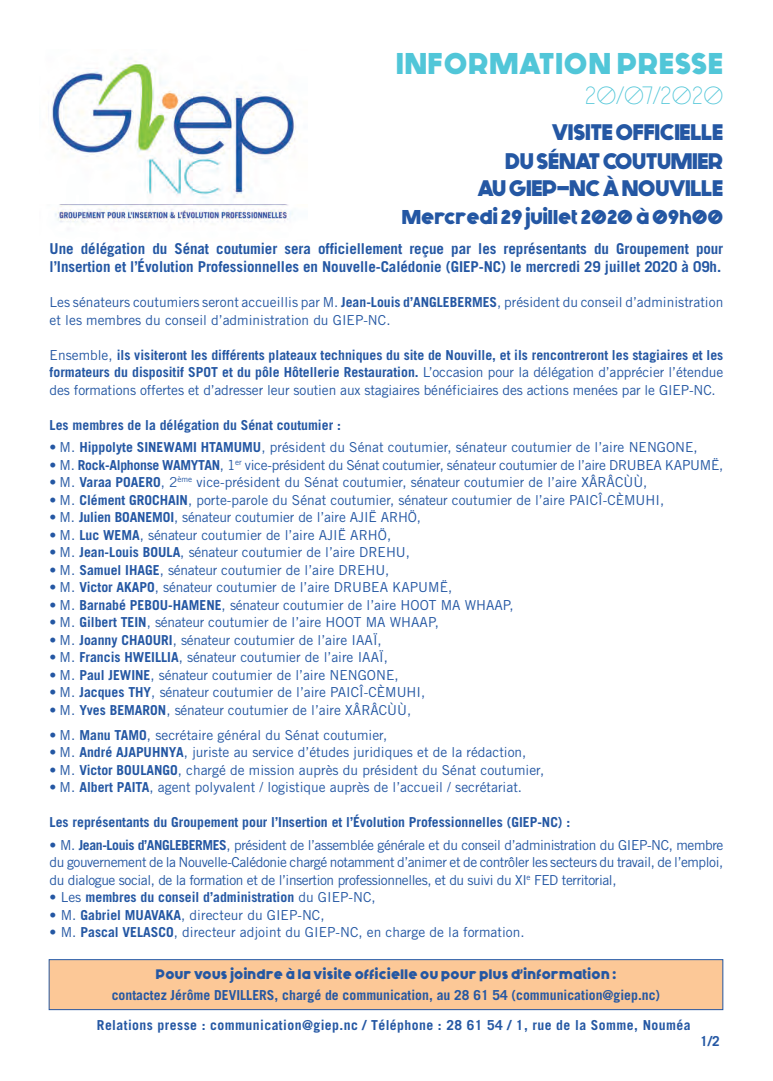
<style>
.page{position:relative;width:773px;height:1081px;background:#fff}
.page>*{position:absolute;margin:0;border:0;box-sizing:border-box;transform-origin:0 0}
.Sous_titre_sommaire{font:700 30px "Generica";letter-spacing:.03em;color:#51c6d8}
.Sous_titre_sommaire-2{font:25px "Generica";letter-spacing:.03em;color:#51c6d8}
.Sous_titre_sommaire-3{font:700 22.5px "Generica";letter-spacing:-.02em;color:#2457a3}
.Sous_titre_sommaire-4{font:700 20px "Generica";color:#2457a3}
.Sous_titre_sommaire-5{font:700 15px/17.5px "Trade Gothic";letter-spacing:-.005em;color:#2457a3}
.Sous_titre_sommaire-6{font:13.75px/17.5px "Trade Gothic";color:#2457a3;text-align:justify}
.Sous_titre_sommaire-7{font:700 13.75px "Trade Gothic";color:#2457a3}
.Sous_titre_sommaire-8{font:13.75px "Trade Gothic";letter-spacing:-.02em;color:#2457a3}
.Sous_titre_sommaire-9{font:700 13.75px "Trade Gothic";letter-spacing:.03em;color:#2457a3}
.Sous_titre_sommaire-10{font:700 13.75px "Generica";letter-spacing:.03em;color:#2457a3}
.s1{font-weight:700}
.s2{font-weight:400}
</style>
<div class="page">
<img style="left:48px;top:57px;width:249px;height:166px">
<div style="left:49px;top:959px;width:673px;height:50px;background:#fcc897"></div>
<div style="left:49px;top:959px;width:674px;height:51px;border:1px solid #2457a3"></div>
<p class="Sous_titre_sommaire" style="left:396px;top:45px;width:328px">INFORMATION PRESSE</p>
<p class="Sous_titre_sommaire-2" style="left:585px;top:80px;width:139px">20/07/2020</p>
<p class="Sous_titre_sommaire-3" style="left:551px;top:119px;width:173px">VISITE OFFICIELLE</p>
<p class="Sous_titre_sommaire-3" style="left:505px;top:147px;width:220px">DU SÉNAT COUTUMIER</p>
<p class="Sous_titre_sommaire-3" style="left:477px;top:175px;width:247px">AU GIEP-NC À NOUVILLE</p>
<p class="Sous_titre_sommaire-4" style="left:402px;top:205px;width:323px">Mercredi 29 juillet 2020 à 09h00</p>
<p class="Sous_titre_sommaire-5" style="left:50px;top:240px;width:675px">Une délégation du Sénat coutumier sera officiellement reçue par les représentants du Groupement pour l’Insertion et l’Évolution Professionnelles en Nouvelle-Calédonie (GIEP-NC) le mercredi 29 juillet 2020 à 09h.</p>
<p class="Sous_titre_sommaire-6" style="left:50px;top:293px;width:675px">Les sénateurs coutumiers seront accueillis par M. <span class="s1">Jean-Louis d’ANGLEBERMES</span>, président du conseil d’administration et les membres du conseil d’administration du GIEP-NC.</p>
<p class="Sous_titre_sommaire-6" style="left:50px;top:346px;width:675px">Ensemble, <span class="s1">ils visiteront les différents plateaux techniques du site de Nouville, et ils rencontreront les stagiaires et les formateurs du dispositif SPOT et du pôle Hôtellerie Restauration.</span> L’occasion pour la délégation d’apprécier l’étendue des formations offertes et d’adresser leur soutien aux stagiaires bénéficiaires des actions menées par le GIEP-NC.</p>
<p class="Sous_titre_sommaire-7" style="left:50px;top:416px;width:293px">Les membres de la délégation du Sénat coutumier :</p>
<p class="Sous_titre_sommaire-6" style="left:50px;top:438px;width:649px">• M. <span class="s1">Hippolyte SINEWAMI HTAMUMU</span>, président du Sénat coutumier, sénateur coutumier de l’aire NENGONE,</p>
<p class="Sous_titre_sommaire-8" style="left:50px;top:456px;width:675px">• M. <span class="s1">Rock-Alphonse WAMYTAN</span>, 1<sup>er</sup> vice-président du Sénat coutumier, sénateur coutumier de l’aire DRUBEA KAPUMË,</p>
<p class="Sous_titre_sommaire-6" style="left:50px;top:473px;width:599px">• M. <span class="s1">Varaa POAERO</span>, 2<sup>ème</sup> vice-président du Sénat coutumier, sénateur coutumier de l’aire XÂRÂCÙÙ,</p>
<p class="Sous_titre_sommaire-6" style="left:50px;top:491px;width:616px">• M. <span class="s1">Clément GROCHAIN</span>, porte-parole du Sénat coutumier, sénateur coutumier de l’aire PAICÎ-CÈMUHI,</p>
<p class="Sous_titre_sommaire-6" style="left:50px;top:508px;width:373px">• M. <span class="s1">Julien BOANEMOI</span>, sénateur coutumier de l’aire AJIË ARHÖ,</p>
<p class="Sous_titre_sommaire-6" style="left:50px;top:526px;width:343px">• M. <span class="s1">Luc WEMA</span>, sénateur coutumier de l’aire AJIË ARHÖ,</p>
<p class="Sous_titre_sommaire-6" style="left:50px;top:543px;width:362px">• M. <span class="s1">Jean-Louis BOULA</span>, sénateur coutumier de l’aire DREHU,</p>
<p class="Sous_titre_sommaire-6" style="left:50px;top:561px;width:341px">• M. <span class="s1">Samuel IHAGE</span>, sénateur coutumier de l’aire DREHU,</p>
<p class="Sous_titre_sommaire-6" style="left:50px;top:578px;width:404px">• M. <span class="s1">Victor AKAPO</span>, sénateur coutumier de l’aire DRUBEA KAPUMË,</p>
<p class="Sous_titre_sommaire-6" style="left:50px;top:596px;width:465px">• M. <span class="s1">Barnabé PEBOU-HAMENE</span>, sénateur coutumier de l’aire HOOT MA WHAAP,</p>
<p class="Sous_titre_sommaire-6" style="left:50px;top:613px;width:390px">• M. <span class="s1">Gilbert TEIN</span>, sénateur coutumier de l’aire HOOT MA WHAAP,</p>
<p class="Sous_titre_sommaire-6" style="left:50px;top:631px;width:333px">• M. <span class="s1">Joanny CHAOURI</span>, sénateur coutumier de l’aire IAAÏ,</p>
<p class="Sous_titre_sommaire-6" style="left:50px;top:648px;width:340px">• M. <span class="s1">Francis HWEILLIA</span>, sénateur coutumier de l’aire IAAÏ,</p>
<p class="Sous_titre_sommaire-6" style="left:50px;top:666px;width:350px">• M. <span class="s1">Paul JEWINE</span>, sénateur coutumier de l’aire NENGONE,</p>
<p class="Sous_titre_sommaire-6" style="left:50px;top:683px;width:377px">• M. <span class="s1">Jacques THY</span>, sénateur coutumier de l’aire PAICÎ-CÈMUHI,</p>
<p class="Sous_titre_sommaire-6" style="left:50px;top:701px;width:363px">• M. <span class="s1">Yves BEMARON</span>, sénateur coutumier de l’aire XÂRÂCÙÙ,</p>
<p class="Sous_titre_sommaire-6" style="left:50px;top:726px;width:339px">• M. <span class="s1">Manu TAMO</span>, secrétaire général du Sénat coutumier,</p>
<p class="Sous_titre_sommaire-6" style="left:50px;top:743px;width:478px">• M. <span class="s1">André AJAPUHNYA</span>, juriste au service d’études juridiques et de la rédaction,</p>
<p class="Sous_titre_sommaire-6" style="left:50px;top:761px;width:496px">• M. <span class="s1">Victor BOULANGO</span>, chargé de mission auprès du président du Sénat coutumier,</p>
<p class="Sous_titre_sommaire-6" style="left:50px;top:778px;width:474px">• M. <span class="s1">Albert PAITA</span>, agent polyvalent / logistique auprès de l’accueil / secrétariat.</p>
<p class="Sous_titre_sommaire-7" style="left:50px;top:814px;width:522px">Les représentants du Groupement pour l’Insertion et l’Évolution Professionnelles (GIEP-NC) :</p>
<p class="Sous_titre_sommaire-6" style="left:50px;top:836px;width:675px">• M. <span class="s1">Jean-Louis d’ANGLEBERMES</span>, président de l’assemblée générale et du conseil d’administration du GIEP-NC, membre du gouvernement de la Nouvelle-Calédonie chargé notamment d’animer et de contrôler les secteurs du travail, de l’emploi, du dialogue social, de la formation et de l’insertion professionnelles, et du suivi du XI<sup>e</sup> FED territorial,</p>
<p class="Sous_titre_sommaire-7" style="left:50px;top:889px;width:327px"><span class="s2">• Les</span> membres du conseil d’administration <span class="s2">du GIEP-NC,</span></p>
<p class="Sous_titre_sommaire-6" style="left:50px;top:906px;width:276px">• M. <span class="s1">Gabriel MUAVAKA</span>, directeur du GIEP-NC,</p>
<p class="Sous_titre_sommaire-6" style="left:50px;top:923px;width:476px">• M. <span class="s1">Pascal VELASCO</span>, directeur adjoint du GIEP-NC, en charge de la formation.</p>
<p class="Sous_titre_sommaire-10" style="left:156px;top:965px;width:462px">Pour vous joindre à la visite officielle ou pour plus d’information :</p>
<p class="Sous_titre_sommaire-7" style="left:112px;top:986px;width:550px">contactez Jérôme DEVILLERS, chargé de communication, au 28 61 54 (communication@giep.nc)</p>
<p class="Sous_titre_sommaire-9" style="left:97px;top:1017px;width:595px">Relations presse : communication@giep.nc / Téléphone : 28 61 54 / 1, rue de la Somme, Nouméa</p>
<p class="Sous_titre_sommaire-7" style="left:699px;top:1032px;width:21px">1/2</p>
</div>
